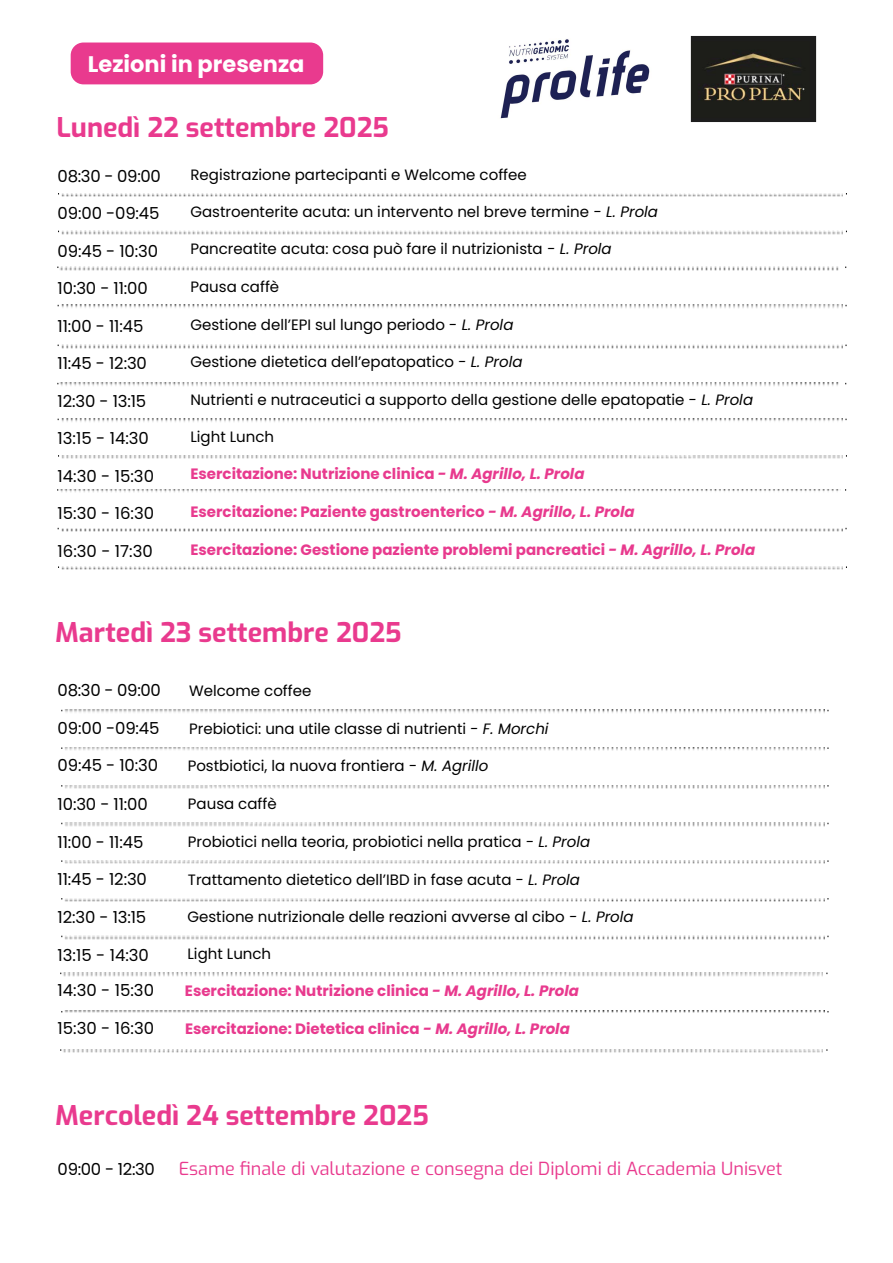
<style>
.page{position:relative;width:893px;height:1263px;background:#fff}
.page>*{position:absolute;margin:0;border:0;box-sizing:border-box;transform-origin:0 0}
.t1{font:700 27px "Exo";color:#e93a8e}
.t2{font:700 22.5px "Poppins";color:#fff}
.t3{font:18px "Exo";color:#e93a8e}
.t4{font:16.5px "Poppins";letter-spacing:-.01em;color:#000}
.t5{font:15px "Poppins";color:#000}
.t6{font:700 15px "Poppins";color:#e83a8e}
.s1{font-style:italic}
</style>
<div class="page">
<img style="left:65px;top:710px;width:760px;height:3px">
<img style="left:64px;top:747px;width:761px;height:4px">
<img style="left:65px;top:785px;width:760px;height:4px">
<img style="left:65px;top:823px;width:760px;height:4px">
<img style="left:65px;top:860px;width:760px;height:4px">
<img style="left:64px;top:898px;width:761px;height:4px">
<img style="left:64px;top:936px;width:761px;height:4px">
<img style="left:63px;top:972px;width:759px;height:5px">
<img style="left:64px;top:1011px;width:761px;height:2px">
<img style="left:63px;top:1049px;width:759px;height:4px">
<div style="left:71px;top:43px;width:252px;height:41px;background:#e93a8e;border-radius:13px"></div>
<img style="left:61px;top:193px;width:782px;height:4px">
<img style="left:61px;top:231px;width:782px;height:4px">
<img style="left:59px;top:267px;width:780px;height:4px">
<img style="left:61px;top:305px;width:781px;height:4px">
<img style="left:61px;top:345px;width:781px;height:4px">
<img style="left:59px;top:383px;width:780px;height:4px">
<img style="left:61px;top:419px;width:781px;height:3px">
<img style="left:61px;top:528px;width:781px;height:4px">
<img style="left:61px;top:455px;width:782px;height:4px">
<img style="left:59px;top:489px;width:780px;height:4px">
<img style="left:61px;top:566px;width:782px;height:4px">
<img style="left:690px;top:36px;width:127px;height:86px">
<img style="left:500px;top:39px;width:150px;height:80px">
<h2 class="t2" style="left:88px;top:51px;width:218px">Lezioni in presenza</h2>
<h1 class="t1" style="left:56px;top:108px;width:334px">Lunedì 22 settembre 2025</h1>
<p class="t4" style="left:58px;top:166px;width:105px">08:30 - 09:00</p>
<p class="t4" style="left:58px;top:204px;width:103px">09:00 -09:45</p>
<p class="t4" style="left:58px;top:241px;width:102px">09:45 - 10:30</p>
<p class="t4" style="left:58px;top:279px;width:92px">10:30 - 11:00</p>
<p class="t4" style="left:58px;top:316px;width:87px">11:00 - 11:45</p>
<p class="t4" style="left:58px;top:354px;width:91px">11:45 - 12:30</p>
<p class="t4" style="left:58px;top:391px;width:90px">12:30 - 13:15</p>
<p class="t4" style="left:58px;top:429px;width:93px">13:15 - 14:30</p>
<p class="t4" style="left:58px;top:466px;width:98px">14:30 - 15:30</p>
<p class="t4" style="left:58px;top:504px;width:98px">15:30 - 16:30</p>
<p class="t4" style="left:58px;top:541px;width:97px">16:30 - 17:30</p>
<p class="t5" style="left:190px;top:166px;width:338px">Registrazione partecipanti e Welcome coffee</p>
<p class="t5" style="left:190px;top:203px;width:469px">Gastroenterite acuta: un intervento nel breve termine <span class="s1">- L. Prola</span></p>
<p class="t5" style="left:190px;top:240px;width:423px">Pancreatite acuta: cosa può fare il nutrizionista <span class="s1">- L. Prola</span></p>
<p class="t5" style="left:190px;top:278px;width:90px">Pausa caffè</p>
<p class="t5" style="left:190px;top:316px;width:325px">Gestione dell’EPI sul lungo periodo <span class="s1">- L. Prola</span></p>
<p class="t5" style="left:190px;top:353px;width:334px">Gestione dietetica dell’epatopatico <span class="s1">- L. Prola</span></p>
<p class="t5" style="left:190px;top:391px;width:564px">Nutrienti e nutraceutici a supporto della gestione delle epatopatie <span class="s1">- L. Prola</span></p>
<p class="t5" style="left:190px;top:428px;width:85px">Light Lunch</p>
<p class="t6" style="left:190px;top:465px;width:396px">Esercitazione: Nutrizione clinica <span class="s1">- M. Agrillo, L. Prola</span></p>
<p class="t6" style="left:190px;top:503px;width:446px">Esercitazione: Paziente gastroenterico <span class="s1">- M. Agrillo, L. Prola</span></p>
<p class="t6" style="left:190px;top:541px;width:566px">Esercitazione: Gestione paziente problemi pancreatici <span class="s1">- M. Agrillo, L. Prola</span></p>
<h1 class="t1" style="left:55px;top:613px;width:348px">Martedì 23 settembre 2025</h1>
<p class="t4" style="left:58px;top:681px;width:105px">08:30 - 09:00</p>
<p class="t5" style="left:189px;top:682px;width:124px">Welcome coffee</p>
<p class="t4" style="left:58px;top:719px;width:103px">09:00 -09:45</p>
<p class="t5" style="left:189px;top:720px;width:361px">Prebiotici: una utile classe di nutrienti <span class="s1">- F. Morchi</span></p>
<p class="t4" style="left:58px;top:756px;width:102px">09:45 - 10:30</p>
<p class="t5" style="left:188px;top:757px;width:302px">Postbiotici, la nuova frontiera <span class="s1">- M. Agrillo</span></p>
<p class="t5" style="left:188px;top:795px;width:90px">Pausa caffè</p>
<p class="t5" style="left:188px;top:833px;width:404px">Probiotici nella teoria, probiotici nella pratica <span class="s1">- L. Prola</span></p>
<p class="t5" style="left:188px;top:871px;width:394px">Trattamento dietetico dell’IBD in fase acuta <span class="s1">- L. Prola</span></p>
<p class="t5" style="left:187px;top:908px;width:448px">Gestione nutrizionale delle reazioni avverse al cibo <span class="s1">- L. Prola</span></p>
<p class="t5" style="left:187px;top:945px;width:85px">Light Lunch</p>
<p class="t4" style="left:58px;top:981px;width:98px">14:30 - 15:30</p>
<p class="t6" style="left:185px;top:982px;width:396px">Esercitazione: Nutrizione clinica <span class="s1">- M. Agrillo, L. Prola</span></p>
<p class="t4" style="left:58px;top:1018px;width:98px">15:30 - 16:30</p>
<p class="t6" style="left:185px;top:1020px;width:386px">Esercitazione: Dietetica clinica <span class="s1">- M. Agrillo, L. Prola</span></p>
<p class="t4" style="left:58px;top:795px;width:92px">10:30 - 11:00</p>
<p class="t4" style="left:58px;top:833px;width:87px">11:00 - 11:45</p>
<p class="t4" style="left:58px;top:870px;width:91px">11:45 - 12:30</p>
<p class="t4" style="left:58px;top:908px;width:90px">12:30 - 13:15</p>
<p class="t4" style="left:58px;top:945px;width:93px">13:15 - 14:30</p>
<h1 class="t1" style="left:55px;top:1095px;width:375px">Mercoledì 24 settembre 2025</h1>
<p class="t4" style="left:58px;top:1159px;width:99px">09:00 - 12:30</p>
<p class="t3" style="left:179px;top:1156px;width:605px">Esame finale di valutazione e consegna dei Diplomi di Accademia Unisvet</p>
</div>
